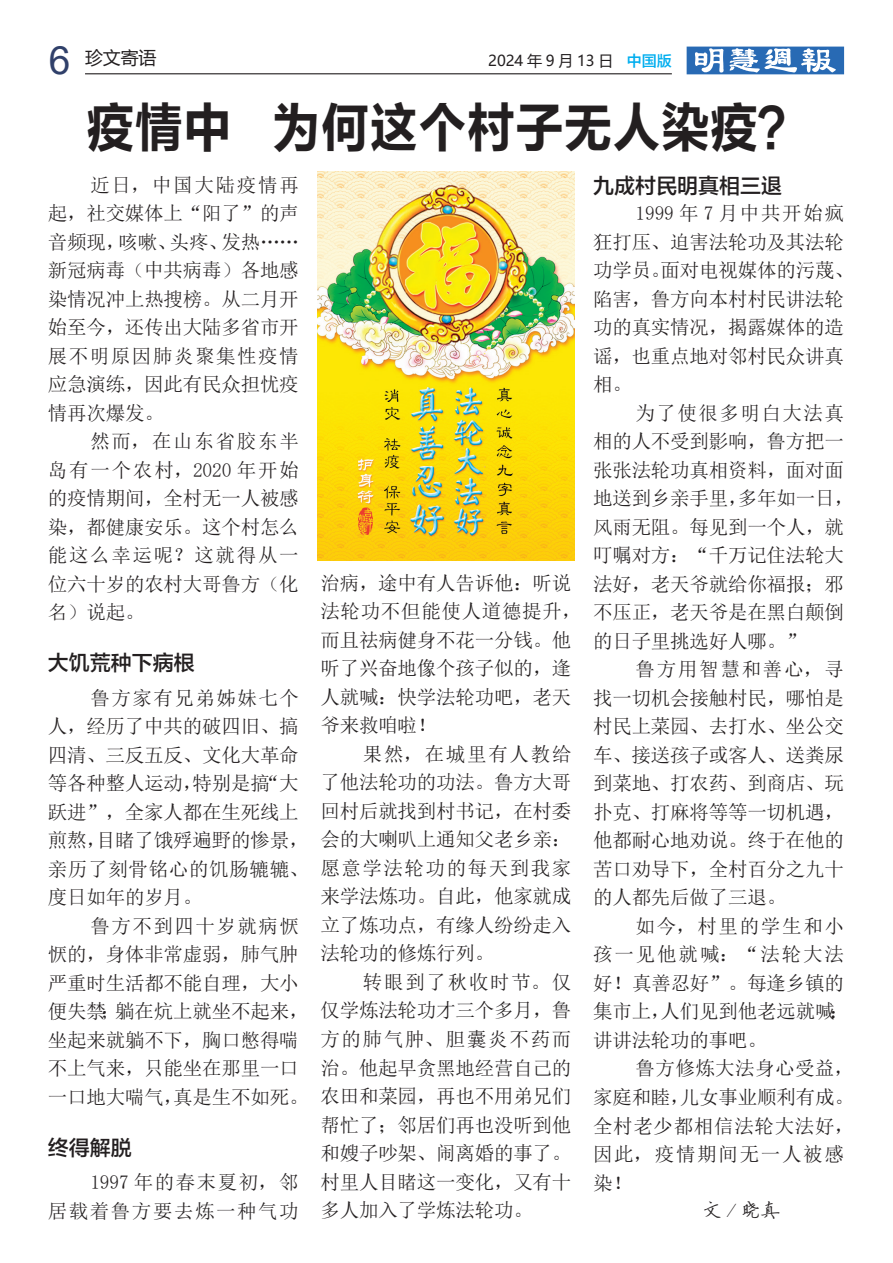
<style>
.page{position:relative;width:893px;height:1263px;background:#fff}
.page>*{position:absolute;margin:0;border:0;box-sizing:border-box;transform-origin:0 0}
.t1{font:54px "FZLTCHK GBK1 0";color:#231f20;scale:.9 1}
.t2{font:21px "FZLTZHK GBK1 0";color:#231f20}
.t3{font:19.5px/28.5px "N Sim Sun";letter-spacing:-.01em;color:#231f20}
.t4{font:19.5px/28.5px "N Sim Sun";letter-spacing:.035em;color:#231f20}
.t5{font:19.5px/28.5px "N Sim Sun";letter-spacing:.08em;color:#231f20;text-align:right}
.t6{font:19.5px "FZYBKSJW GB1 0";color:#231f20}
.t7{font:18px "Microsoft Ya Hei";color:#231f20}
.t8{font:15px "Microsoft Ya Hei";color:#231f20}
.s1{font-family:"Arial";font-size:39px;color:#30406a}
.s2{font-family:"FZLTZHK GBK1 0";color:#00aeef}
</style>
<div class="page">
<hr style="left:85px;top:73px;width:587px;height:1px;background:#231f20">
<svg style="left:687px;top:47px;width:157px;height:27px"></svg>
<img style="left:318px;top:172px;width:256px;height:388px">
<p class="t7" style="left:49px;top:46px;width:109px"><span class="s1">6</span> 珍文寄语</p>
<p class="t8" style="left:488px;top:50px;width:185px">2024 年 9 月 13 日 <span class="s2">中国版</span></p>
<h1 class="t1" style="left:86px;top:98px;width:802px">疫情中 为何这个村子无人染疫？</h1>
<p class="t3" style="left:48px;top:170px;width:253px;text-align:justify;text-indent:43px">近日，中国大陆疫情再起，社交媒体上“阳了”的声音频现，咳嗽、头疼、发热……新冠病毒（中共病毒）各地感染情况冲上热搜榜。从二月开始至今，还传出大陆多省市开展不明原因肺炎聚集性疫情应急演练，因此有民众担忧疫情再次爆发。</p>
<p class="t3" style="left:48px;top:427px;width:253px;text-align:justify;text-indent:43px">然而，在山东省胶东半岛有一个农村，2020 年开始的疫情期间，全村无一人被感染，都健康安乐。这个村怎么能这么幸运呢？这就得从一位六十岁的农村大哥鲁方（化名）说起。</p>
<p class="t2" style="left:48px;top:651px;width:148px">大饥荒种下病根</p>
<p class="t3" style="left:48px;top:683px;width:262px;text-indent:43px">鲁方家有兄弟姊妹七个人，经历了中共的破四旧、搞四清、三反五反、文化大革命等各种整人运动，特别是搞“大跃进”，全家人都在生死线上煎熬，目睹了饿殍遍野的惨景，亲历了刻骨铭心的饥肠辘辘、度日如年的岁月。</p>
<p class="t3" style="left:48px;top:911px;width:262px;text-indent:43px">鲁方不到四十岁就病恹恹的，身体非常虚弱，肺气肿严重时生活都不能自理，大小便失禁；躺在炕上就坐不起来，坐起来就躺不下，胸口憋得喘不上气来，只能坐在那里一口一口地大喘气，真是生不如死。</p>
<p class="t2" style="left:48px;top:1136px;width:85px">终得解脱</p>
<p class="t5" style="left:48px;top:1168px;width:252px">1997 年的春末夏初，邻<br>居载着鲁方要去炼一种气功</p>
<p class="t2" style="left:593px;top:174px;width:191px">九成村民明真相三退</p>
<p class="t3" style="left:593px;top:199px;width:262px;text-indent:43px">1999 年 7 月中共开始疯狂打压、迫害法轮功及其法轮功学员。面对电视媒体的污蔑、陷害，鲁方向本村村民讲法轮功的真实情况，揭露媒体的造谣，也重点地对邻村民众讲真相。</p>
<p class="t3" style="left:593px;top:398px;width:262px;text-indent:43px">为了使很多明白大法真相的人不受到影响，鲁方把一张张法轮功真相资料，面对面地送到乡亲手里，多年如一日，风雨无阻。每见到一个人，就叮嘱对方：“千万记住法轮大法好，老天爷就给你福报；邪不压正，老天爷是在黑白颠倒的日子里挑选好人哪。”</p>
<p class="t3" style="left:593px;top:655px;width:253px;text-align:justify;text-indent:43px">鲁方用智慧和善心，寻找一切机会接触村民，哪怕是村民上菜园、去打水、坐公交车、接送孩子或客人、送粪尿到菜地、打农药、到商店、玩扑克、打麻将等等一切机遇，他都耐心地劝说。终于在他的苦口劝导下，全村百分之九十的人都先后做了三退。</p>
<p class="t3" style="left:593px;top:912px;width:257px;text-indent:43px">如今，村里的学生和小孩一见他就喊：“法轮大法好！真善忍好”。每逢乡镇的集市上，人们见到他老远就喊：讲讲法轮功的事吧。</p>
<p class="t4" style="left:593px;top:1054px;width:262px;text-indent:43px">鲁方修炼大法身心受益，家庭和睦，儿女事业顺利有成。全村老少都相信法轮大法好，因此，疫情期间无一人被感染！</p>
<p class="t6" style="left:702px;top:1200px;width:79px">文／晓真</p>
<p class="t3" style="left:320px;top:568px;width:262px">治病，途中有人告诉他：听说法轮功不但能使人道德提升，而且祛病健身不花一分钱。他听了兴奋地像个孩子似的，逢人就喊：快学法轮功吧，老天爷来救咱啦！</p>
<p class="t3" style="left:320px;top:740px;width:253px;text-align:justify;text-indent:43px">果然，在城里有人教给了他法轮功的功法。鲁方大哥回村后就找到村书记，在村委会的大喇叭上通知父老乡亲：愿意学法轮功的每天到我家来学法炼功。自此，他家就成立了炼功点，有缘人纷纷走入法轮功的修炼行列。</p>
<p class="t3" style="left:320px;top:968px;width:253px;text-align:justify;text-indent:43px">转眼到了秋收时节。仅仅学炼法轮功才三个多月，鲁方的肺气肿、胆囊炎不药而治。他起早贪黑地经营自己的农田和菜园，再也不用弟兄们帮忙了；邻居们再也没听到他和嫂子吵架、闹离婚的事了。村里人目睹这一变化，又有十多人加入了学炼法轮功。</p>
</div>
